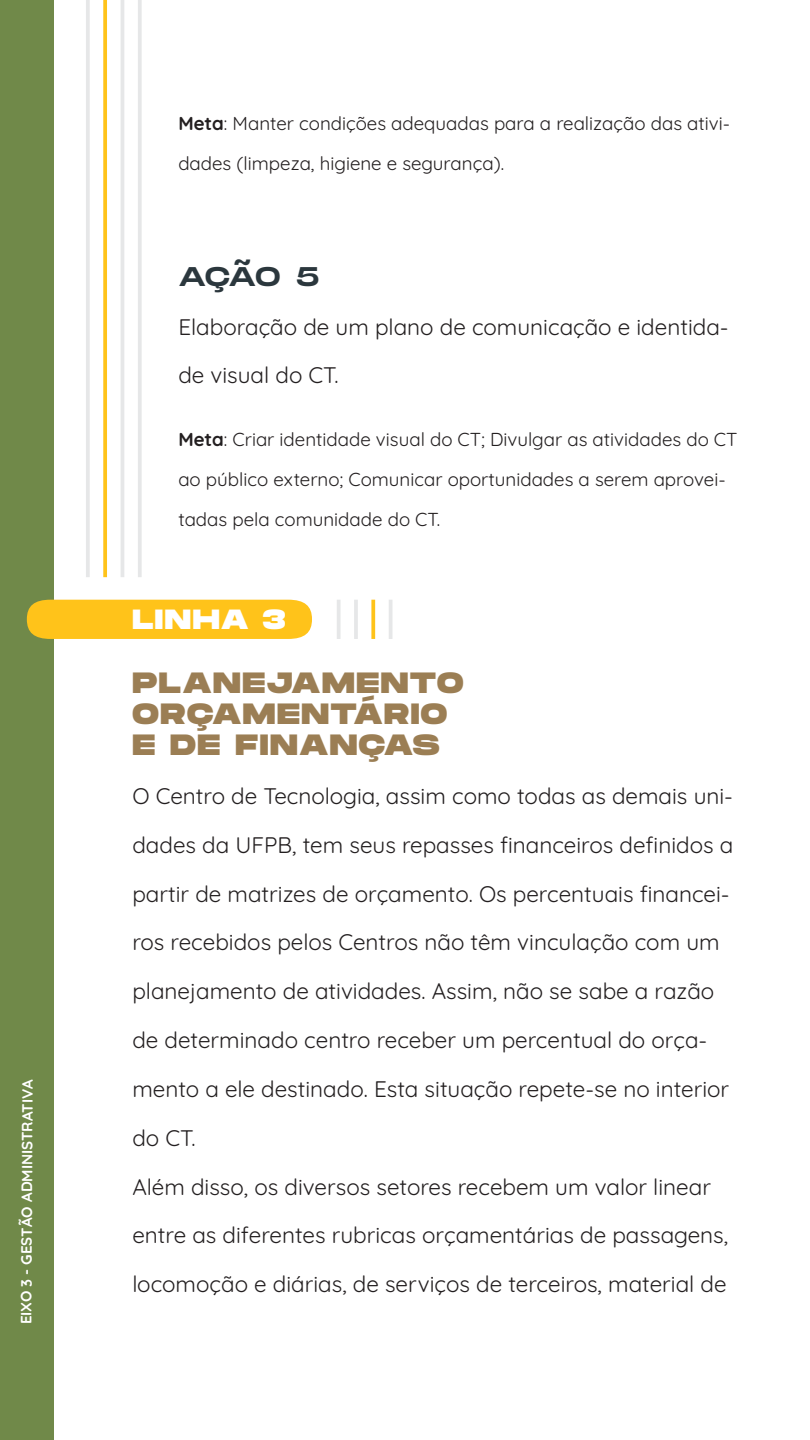
<style>
.page{position:relative;width:810px;height:1440px;background:#fff}
.page>*{position:absolute;margin:0;border:0;box-sizing:border-box;transform-origin:0 0}
.t1{font:800 29.33px/30.8px "Monument Extended";letter-spacing:.06em;color:#9b7e54}
.t2{font:800 27.75px "Monument Extended";letter-spacing:.06em;color:#fff}
.t3{font:27px "Monument Extended";color:#2b373d}
.t4{font:22.5px/48.8px "Quicksand";color:#231f20}
.t5{font:18.75px/39.9px "Quicksand";color:#231f20}
.t6{font:700 15px "Quicksand";letter-spacing:-.01em;color:#fff}
.s1{font-weight:700}
</style>
<div class="page">
<div style="left:0;top:0;width:54px;height:1440px;background:#708949"></div>
<svg style="left:103px;top:0;width:4px;height:577px;background:#ffc729"></svg>
<hr style="left:121px;top:0;width:3px;height:577px;background:#e6e7e8">
<hr style="left:138px;top:0;width:4px;height:577px;background:#e6e7e8">
<hr style="left:86px;top:0;width:4px;height:577px;background:#e6e7e8">
<div style="left:27px;top:600px;width:285px;height:39px;background:#ffc31a"></div>
<hr style="left:337px;top:600px;width:4px;height:39px;background:#e6e7e8">
<hr style="left:354px;top:600px;width:4px;height:39px;background:#e6e7e8">
<svg style="left:371px;top:600px;width:4px;height:39px"></svg>
<hr style="left:389px;top:600px;width:3px;height:39px;background:#e6e7e8">
<p class="t6" style="left:15px;top:1324px;width:246px;rotate:-90deg">EIXO 3 - GESTÃO ADMINISTRATIVA</p>
<p class="t5" style="left:178px;top:102px;width:553px"><span class="s1">Meta</span>: Manter condições adequadas para a realização das ativi&shy;dades (limpeza, higiene e segurança).</p>
<p class="t3" style="left:178px;top:257px;width:143px">AÇÃO 5</p>
<p class="t4" style="left:178px;top:300px;width:552px">Elaboração de um plano de comunicação e identida&shy;de visual do CT.</p>
<p class="t5" style="left:178px;top:417px;width:561px"><span class="s1">Meta</span>: Criar identidade visual do CT; Divulgar as atividades do CT ao público externo; Comunicar oportunidades a serem aprovei&shy;tadas pela comunidade do CT.</p>
<p class="t2" style="left:132px;top:599px;width:155px">LINHA 3</p>
<h1 class="t1" style="left:132px;top:667px;width:333px">PLANEJAMENTO<br>ORÇAMENTÁRIO<br>E DE FINANÇAS</h1>
<p class="t4" style="left:132px;top:769px;width:602px">O Centro de Tecnologia, assim como todas as demais uni&shy;dades da UFPB, tem seus repasses financeiros definidos a partir de matrizes de orçamento. Os percentuais financei&shy;ros recebidos pelos Centros não têm vinculação com um planejamento de atividades. Assim, não se sabe a razão de determinado centro receber um percentual do orça&shy;mento a ele destinado. Esta situação repete-se no interior do CT.<br>Além disso, os diversos setores recebem um valor linear entre as diferentes rubricas orçamentárias de passagens, locomoção e diárias, de serviços de terceiros, material de</p>
</div>
